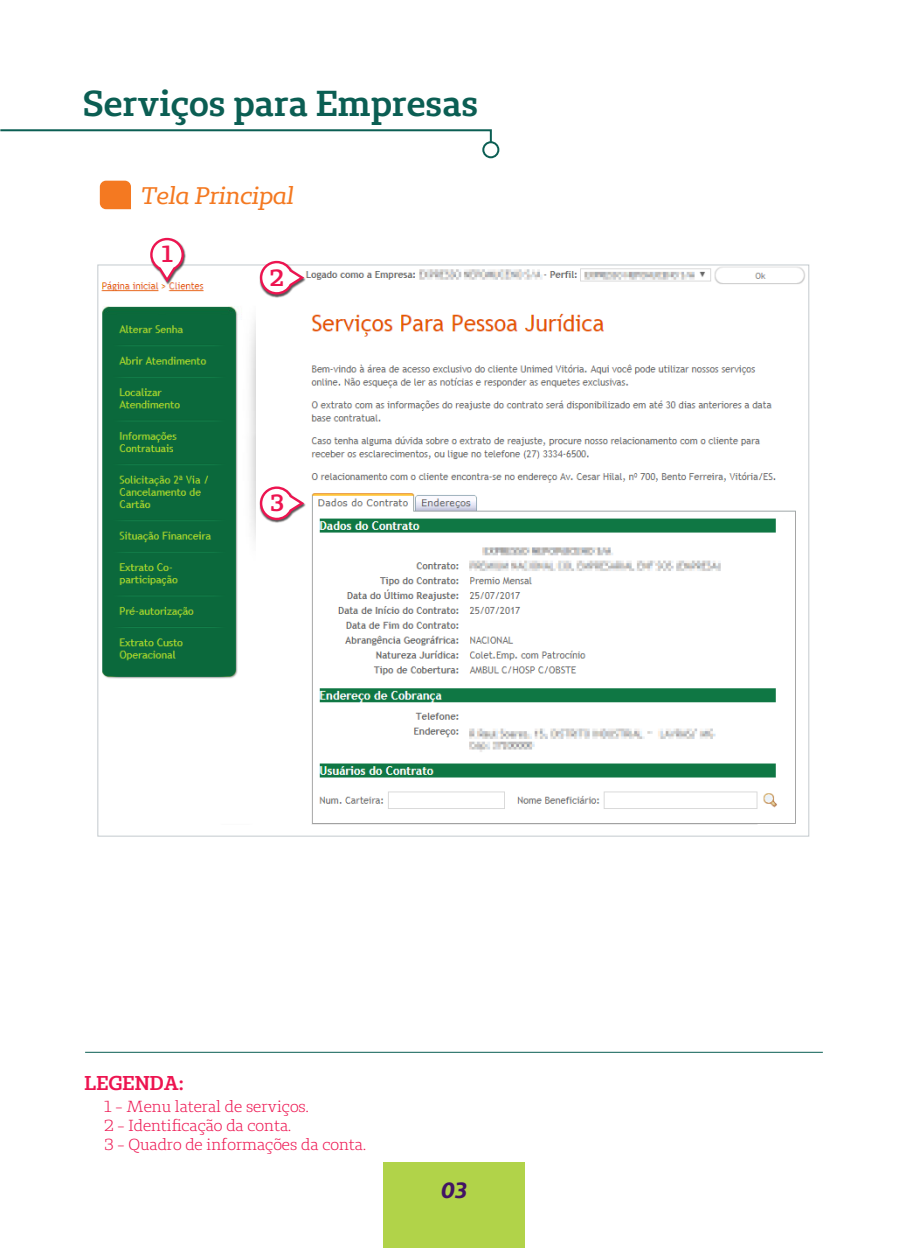
<style>
.page{position:relative;width:908px;height:1248px;background:#fff}
.page>*{position:absolute;margin:0;border:0;box-sizing:border-box;transform-origin:0 0}
.t1{font:600 36px "Unimed Slab";color:#0b5e53}
.t2{font:italic 24px "Unimed Slab";color:#f47921}
.t3{font:600 23.4px "Unimed Slab";color:#ed1450}
.t4{font:italic 700 22px "Unimed Sans";color:#411464}
.t5{font:600 20px "Unimed Slab";color:#ed1450}
.t6{font:16px/19.2px "Unimed Slab";color:#ed1450}
</style>
<div class="page">
<svg style="left:0;top:129px;width:499px;height:29px"></svg>
<svg style="left:100px;top:181px;width:31px;height:28px"></svg>
<img style="left:101px;top:266px;width:704px;height:559px">
<img style="left:258px;top:264px;width:48px;height:34px">
<svg style="left:258px;top:260px;width:47px;height:36px"></svg>
<img style="left:258px;top:486px;width:48px;height:38px">
<svg style="left:258px;top:485px;width:47px;height:36px"></svg>
<img style="left:149px;top:251px;width:37px;height:35px">
<svg style="left:149px;top:237px;width:36px;height:46px"></svg>
<hr style="left:85px;top:1051px;width:737px;height:1px;background:#0b5e53">
<div style="left:383px;top:1162px;width:141px;height:85px;background:#b1d349"></div>
<h1 class="t1" style="left:82px;top:80px;width:397px">Serviços para Empresas</h1>
<h2 class="t2" style="left:141px;top:180px;width:154px">Tela Principal</h2>
<h3 class="t3" style="left:162px;top:239px;width:12px">1</h3>
<h3 class="t3" style="left:270px;top:262px;width:15px">2</h3>
<h3 class="t3" style="left:270px;top:487px;width:15px">3</h3>
<p class="t5" style="left:84px;top:1069px;width:100px">LEGENDA:</p>
<p class="t6" style="left:104px;top:1096px;width:263px">1 - Menu lateral de serviços.<br>2 - Identificação da conta.<br>3 - Quadro de informações da conta.</p>
<h3 class="t4" style="left:441px;top:1175px;width:28px">03</h3>
</div>
